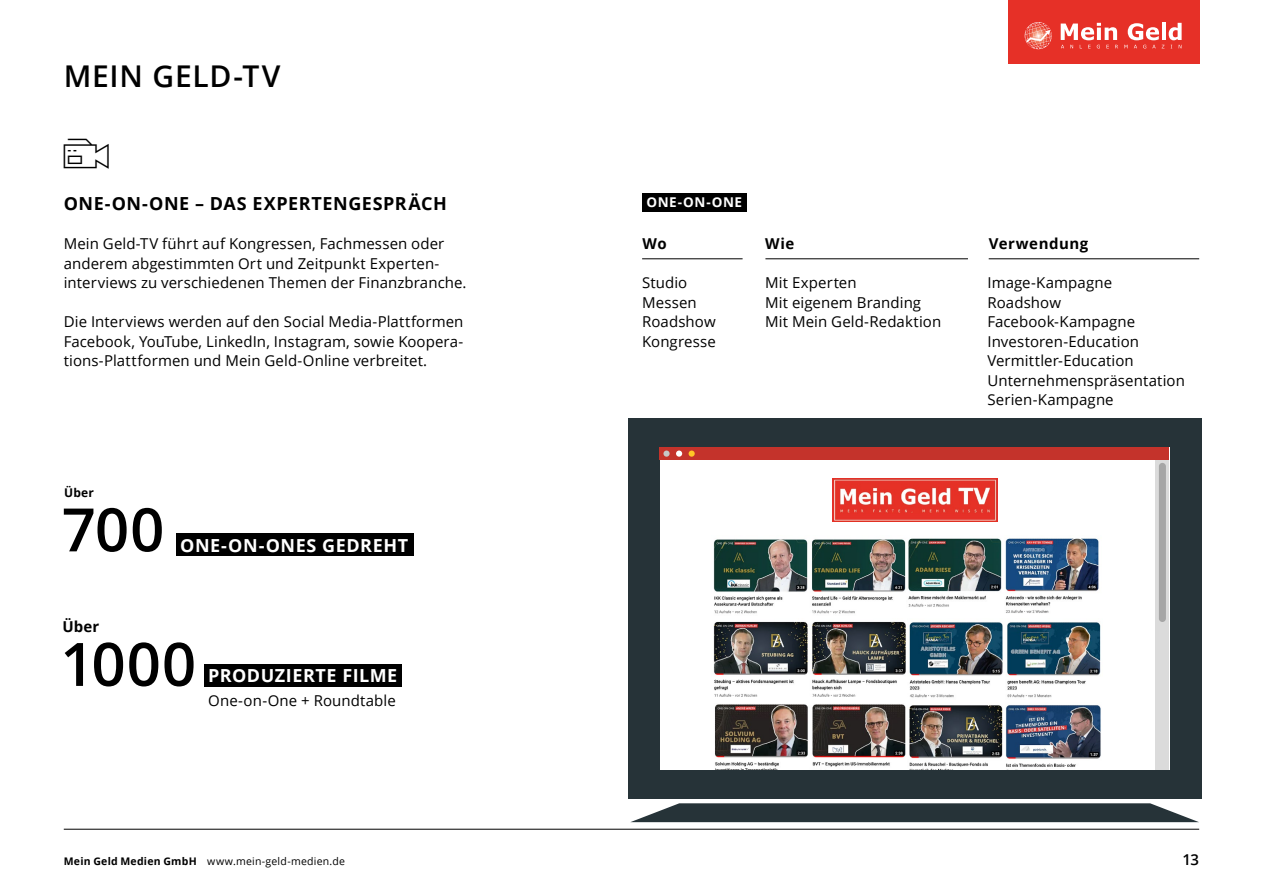
<style>
.page{position:relative;width:1263px;height:893px;background:#fff}
.page>*{position:absolute;margin:0;border:0;box-sizing:border-box;transform-origin:0 0}
.t1{font:600 60px "Open Sans";letter-spacing:.015em;color:#000}
.t2{font:600 30px "Open Sans";letter-spacing:.025em;color:#000}
.t3{font:700 18px "Open Sans";letter-spacing:.03em;color:#fff}
.t4{font:700 18px "Open Sans";letter-spacing:.03em;color:#000}
.t5{font:15px/19.5px "Open Sans";letter-spacing:.005em;color:#000}
.t6{font:700 15px "Open Sans";letter-spacing:.03em;color:#000}
.t7{font:600 15px "Open Sans";color:#000}
.t8{font:700 13.5px "Open Sans";letter-spacing:.045em;color:#fff}
.t9{font:700 12px "Open Sans";color:#000}
.t10{font:10.5px "Open Sans";letter-spacing:.02em;color:#000}
.s1{font-weight:700}
</style>
<div class="page">
<div style="left:1008px;top:0;width:191px;height:64px;background:#e63027"></div>
<svg style="left:1024px;top:22px;width:158px;height:28px"></svg>
<hr style="left:64px;top:829px;width:1135px;height:1px;background:#000">
<div style="left:204px;top:664px;width:198px;height:22px;background:#000"></div>
<hr style="left:642px;top:259px;width:101px;height:1px;background:#000">
<hr style="left:765px;top:259px;width:203px;height:1px;background:#000">
<hr style="left:989px;top:259px;width:210px;height:1px;background:#000">
<div style="left:642px;top:193px;width:104px;height:19px;background:#000"></div>
<div style="left:628px;top:419px;width:574px;height:380px;background:#263338"></div>
<svg style="left:631px;top:803px;width:568px;height:19px;background:#3b474c"></svg>
<div style="left:660px;top:447px;width:509px;height:323px;background:#fff"></div>
<div style="left:660px;top:447px;width:509px;height:13px;background:#c4332b"></div>
<svg style="left:663px;top:450px;width:7px;height:7px"></svg>
<div style="left:676px;top:450px;width:6px;height:7px;background:#fff;border-radius:50%"></div>
<div style="left:689px;top:450px;width:6px;height:7px;background:#ffc726;border-radius:50%"></div>
<div style="left:1155px;top:460px;width:14px;height:310px;background:#dbdbdb"></div>
<div style="left:1159px;top:463px;width:7px;height:159px;background:#a6a6a6;border-radius:4px"></div>
<img style="left:713px;top:539px;width:193px;height:231px">
<img style="left:908px;top:538px;width:191px;height:75px">
<img style="left:909px;top:622px;width:192px;height:76px">
<img style="left:909px;top:705px;width:192px;height:65px">
<img style="left:832px;top:479px;width:165px;height:42px">
<div style="left:176px;top:534px;width:238px;height:22px;background:#000"></div>
<h2 class="t2" style="left:64px;top:55px;width:218px">MEIN GELD-TV</h2>
<p class="t4" style="left:64px;top:191px;width:385px">ONE-ON-ONE – DAS EXPERTENGESPRÄCH</p>
<p class="t5" style="left:64px;top:233px;width:404px">Mein Geld-TV führt auf Kongressen, Fachmessen oder anderem abgestimmten Ort und Zeitpunkt Experten&shy;interviews zu verschiedenen Themen der Finanzbranche.</p>
<p class="t5" style="left:64px;top:311px;width:401px;text-align:justify">Die Interviews werden auf den Social Media-Plattformen Facebook, YouTube, LinkedIn, Instagram, sowie Koopera&shy;tions-Plattformen und Mein Geld-Online verbreitet.</p>
<p class="t9" style="left:64px;top:485px;width:31px">Über</p>
<h1 class="t1" style="left:62px;top:488px;width:104px">700</h1>
<p class="t3" style="left:180px;top:532px;width:230px">ONE-ON-ONES GEDREHT</p>
<p class="t6" style="left:63px;top:616px;width:38px">Über</p>
<h1 class="t1" style="left:60px;top:623px;width:137px">1000</h1>
<p class="t3" style="left:208px;top:663px;width:191px">PRODUZIERTE FILME</p>
<p class="t5" style="left:208px;top:690px;width:189px">One-on-One + Roundtable</p>
<p class="t8" style="left:646px;top:193px;width:97px">ONE-ON-ONE</p>
<p class="t6" style="left:643px;top:233px;width:26px">Wo</p>
<p class="t6" style="left:765px;top:233px;width:31px">Wie</p>
<p class="t6" style="left:989px;top:233px;width:101px">Verwendung</p>
<p class="t5" style="left:642px;top:272px;width:75px">Studio<br>Messen<br>Roadshow<br>Kongresse</p>
<p class="t5" style="left:765px;top:272px;width:177px">Mit Experten<br>Mit eigenem Branding<br>Mit Mein Geld-Redaktion</p>
<p class="t5" style="left:987px;top:272px;width:199px">Image-Kampagne<br>Roadshow<br>Facebook-Kampagne<br>Investoren-Education<br>Vermittler-Education<br>Unternehmenspräsentation<br>Serien-Kampagne</p>
<p class="t10" style="left:64px;top:854px;width:283px"><span class="s1">Mein Geld Medien GmbH</span> www.mein-geld-medien.de</p>
<p class="t7" style="left:1182px;top:849px;width:18px">13</p>
</div>
